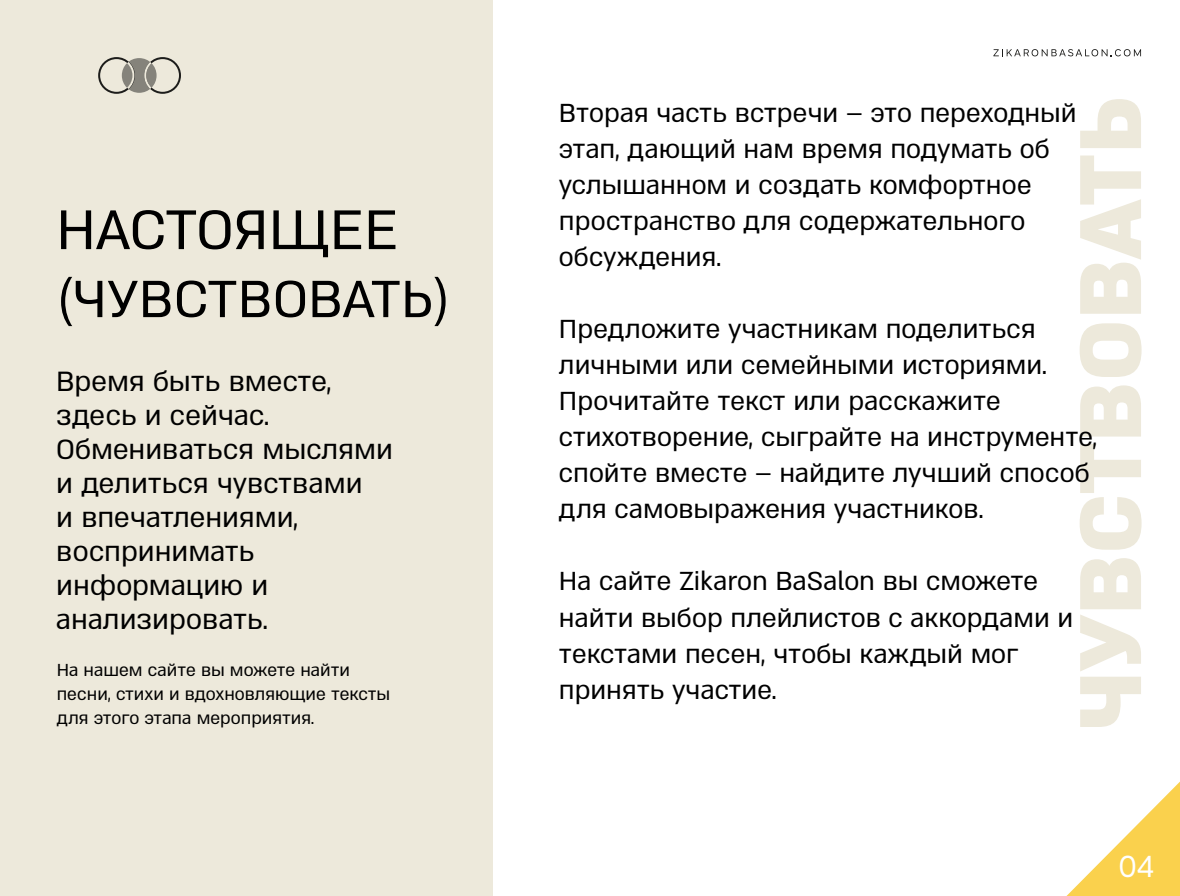
<style>
.page{position:relative;width:1180px;height:896px;background:#fff}
.page>*{position:absolute;margin:0;border:0;box-sizing:border-box;transform-origin:0 0}
.t1{font:100.6px "Almoni M Lv 5 AAA U Bold";color:#ede9db}
.t2{font:64px "Almoni M Lv 5 AAA";color:#000}
.t3{font:60px "Almoni M Lv 5 AAA";color:#000}
.t4{font:36px "RAG Sans 1.3 Light";color:#fff}
.t5{font:32px/34px "Almoni M Lv 5 AAA";color:#000}
.t6{font:30px/36px "Almoni M Lv 5 AAA";color:#000}
.t7{font:20px/24px "Almoni M Lv 5 AAA";color:#000}
</style>
<div class="page">
<div style="left:0;top:0;width:492px;height:896px;background:#ede9db"></div>
<svg style="left:993px;top:49px;width:147px;height:7px"></svg>
<svg style="left:1066px;top:782px;width:113px;height:114px"></svg>
<div style="left:98px;top:57px;width:37px;height:37px;border:2px solid #1d1d1b;border-radius:50%"></div>
<div style="left:122px;top:58px;width:34px;height:35px;background:#85837b;border-radius:50%"></div>
<div style="left:144px;top:57px;width:37px;height:37px;border:2px solid #1d1d1b;border-radius:50%"></div>
<svg style="left:144px;top:60px;width:10px;height:31px"></svg>
<svg style="left:125px;top:60px;width:10px;height:31px"></svg>
<h2 class="t2" style="left:56px;top:191px;width:343px">НАСТОЯЩЕЕ</h2>
<h3 class="t3" style="left:56px;top:262px;width:395px">(ЧУВСТВОВАТЬ)</h3>
<p class="t5" style="left:56px;top:363px;width:338px">Время быть вместе, здесь и сейчас.<br>Обмениваться мыслями и делиться чувствами<br>и впечатлениями, воспринимать информацию и анализировать.</p>
<p class="t7" style="left:57px;top:657px;width:335px">На нашем сайте вы можете найти песни, стихи и вдохновляющие тексты для этого этапа мероприятия.</p>
<h1 class="t1" style="left:1040px;top:730px;width:635px;rotate:-90deg">ЧУВСТВОВАТЬ</h1>
<p class="t6" style="left:559px;top:94px;width:519px">Вторая часть встречи – это переходный этап, дающий нам время подумать об услышанном и создать комфортное пространство для содержательного обсуждения.</p>
<p class="t6" style="left:559px;top:310px;width:540px">Предложите участникам поделиться личными или семейными историями.<br>Прочитайте текст или расскажите стихотворение, сыграйте на инструменте, спойте вместе – найдите лучший способ для самовыражения участников.</p>
<p class="t6" style="left:559px;top:562px;width:516px">На сайте Zikaron BaSalon вы сможете найти выбор плейлистов с аккордами и текстами песен, чтобы каждый мог принять участие.</p>
<p class="t4" style="left:1118px;top:854px;width:37px">04</p>
</div>
